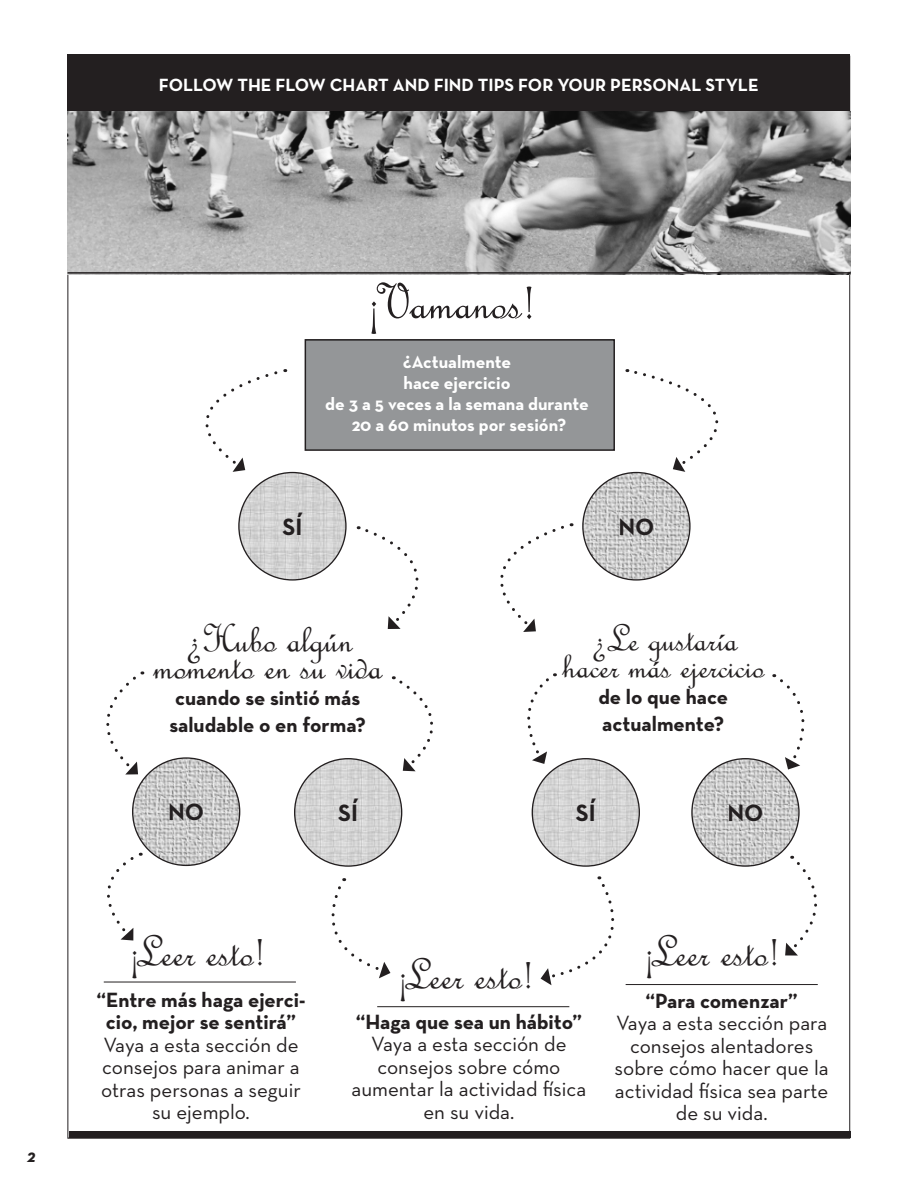
<style>
.page{position:relative;width:918px;height:1188px;background:#fff}
.page>*{position:absolute;margin:0;border:0;box-sizing:border-box;transform-origin:0 0}
.Flo_chart{font:54px "French Script";color:#231f20}
.Flo_chart-2{font:45px "French Script";color:#231f20}
.Flo_chart-3{font:42px "French Script";color:#231f20}
.Flo_chart-4{font:39px "French Script";color:#231f20}
.Flo_chart-5{font:700 24px "Neutraface Text";color:#231f20}
.Flo_chart-6{font:21px/22.5px "Neutraface Text";color:#231f20;text-align:center}
.Text{font:21px/22.5px "Neutraface Text";color:#231f20;text-align:center}
.Flo_chart-7{font:700 21px/27px "Neutraface Text";color:#231f20}
.Flo_chart-8{font:700 18px/21px "Neutraface Text";color:#fff}
.Text-2{font:700 18px "Neutraface Text";color:#fff}
.t1{font:18px "Neutraface Text Bold Italic Alt";color:#231f20}
.s1{font-weight:700}
</style>
<div class="page">
<div style="left:305px;top:340px;width:309px;height:110px;background:#949698"></div>
<div style="left:305px;top:339px;width:310px;height:112px;border:2px solid #231f20"></div>
<div style="left:68px;top:55px;width:782px;height:58px;background:#231f20"></div>
<div style="left:69px;top:1131px;width:781px;height:7px;background:#231f20"></div>
<img style="left:239px;top:473px;width:107px;height:107px;border-radius:54px">
<img style="left:583px;top:473px;width:107px;height:107px;border-radius:54px">
<svg style="left:205px;top:369px;width:81px;height:103px"></svg>
<svg style="left:627px;top:369px;width:92px;height:103px"></svg>
<svg style="left:358px;top:526px;width:61px;height:103px"></svg>
<svg style="left:500px;top:523px;width:72px;height:109px"></svg>
<img style="left:133px;top:758px;width:107px;height:107px;border-radius:54px">
<img style="left:295px;top:759px;width:107px;height:107px;border-radius:54px">
<img style="left:532px;top:759px;width:107px;height:107px;border-radius:54px">
<img style="left:692px;top:759px;width:107px;height:107px;border-radius:54px">
<svg style="left:106px;top:671px;width:37px;height:104px"></svg>
<svg style="left:527px;top:673px;width:28px;height:91px"></svg>
<svg style="left:774px;top:674px;width:31px;height:96px"></svg>
<svg style="left:393px;top:676px;width:40px;height:95px"></svg>
<hr style="left:104px;top:982px;width:192px;height:1px;background:#231f20">
<hr style="left:377px;top:1006px;width:192px;height:1px;background:#231f20">
<hr style="left:626px;top:984px;width:192px;height:1px;background:#231f20">
<svg style="left:107px;top:853px;width:34px;height:88px"></svg>
<svg style="left:331px;top:878px;width:59px;height:100px"></svg>
<svg style="left:541px;top:876px;width:85px;height:109px"></svg>
<svg style="left:785px;top:856px;width:32px;height:100px"></svg>
<img style="left:68px;top:112px;width:782px;height:160px">
<hr style="left:68px;top:272px;width:782px;height:2px;background:#231f20">
<p class="Text-2" style="left:159px;top:73px;width:601px">FOLLOW THE FLOW CHART AND FIND TIPS FOR YOUR PERSONAL STYLE</p>
<p class="t1" style="left:27px;top:1144px;width:10px">2</p>
<p class="Flo_chart" style="left:366px;top:268px;width:172px">¡Vamanos!</p>
<p class="Flo_chart-8" style="left:403px;top:351px;width:110px">¿Actualmente hace ejercicio</p>
<p class="Flo_chart-8" style="left:325px;top:393px;width:265px;text-align:center">de 3 a 5 veces a la semana durante<br>20 a 60 minutos por sesión?</p>
<p class="Flo_chart-5" style="left:283px;top:511px;width:21px">SÍ</p>
<p class="Flo_chart-5" style="left:618px;top:511px;width:38px">NO</p>
<p class="Flo_chart-3" style="left:183px;top:613px;width:171px">¿Hubo algún</p>
<p class="Flo_chart-3" style="left:153px;top:640px;width:230px">momento en su vida</p>
<p class="Flo_chart-7" style="left:169px;top:685px;width:198px">cuando se sintió más saludable o en forma?</p>
<p class="Flo_chart-4" style="left:589px;top:614px;width:150px">¿Le gustaría</p>
<p class="Flo_chart-4" style="left:562px;top:641px;width:203px">hacer más ejercicio</p>
<p class="Flo_chart-7" style="left:598px;top:683px;width:131px">de lo que hace actualmente?</p>
<p class="Flo_chart-5" style="left:168px;top:797px;width:38px">NO</p>
<p class="Flo_chart-5" style="left:338px;top:797px;width:21px">SÍ</p>
<p class="Flo_chart-5" style="left:576px;top:797px;width:21px">SÍ</p>
<p class="Flo_chart-5" style="left:727px;top:797px;width:38px">NO</p>
<p class="Flo_chart-2" style="left:129px;top:924px;width:139px">¡Leer esto!</p>
<p class="Text" style="left:97px;top:988px;width:210px"><span class="s1">“Entre más haga ejerci&shy;cio, mejor se sentirá”<br></span>Vaya a esta sección de consejos para animar a otras personas a seguir su ejemplo.</p>
<p class="Flo_chart-2" style="left:397px;top:947px;width:139px">¡Leer esto!</p>
<p class="Flo_chart-6" style="left:352px;top:1010px;width:236px"><span class="s1">“Haga que sea un hábito”<br></span>Vaya a esta sección de consejos sobre cómo aumentar la actividad física en su vida.</p>
<p class="Flo_chart-2" style="left:643px;top:924px;width:139px">¡Leer esto!</p>
<p class="Flo_chart-6" style="left:615px;top:989px;width:216px"><span class="s1">“Para comenzar”<br></span>Vaya a esta sección para consejos alentadores sobre cómo hacer que la actividad física sea parte de su vida.</p>
</div>
